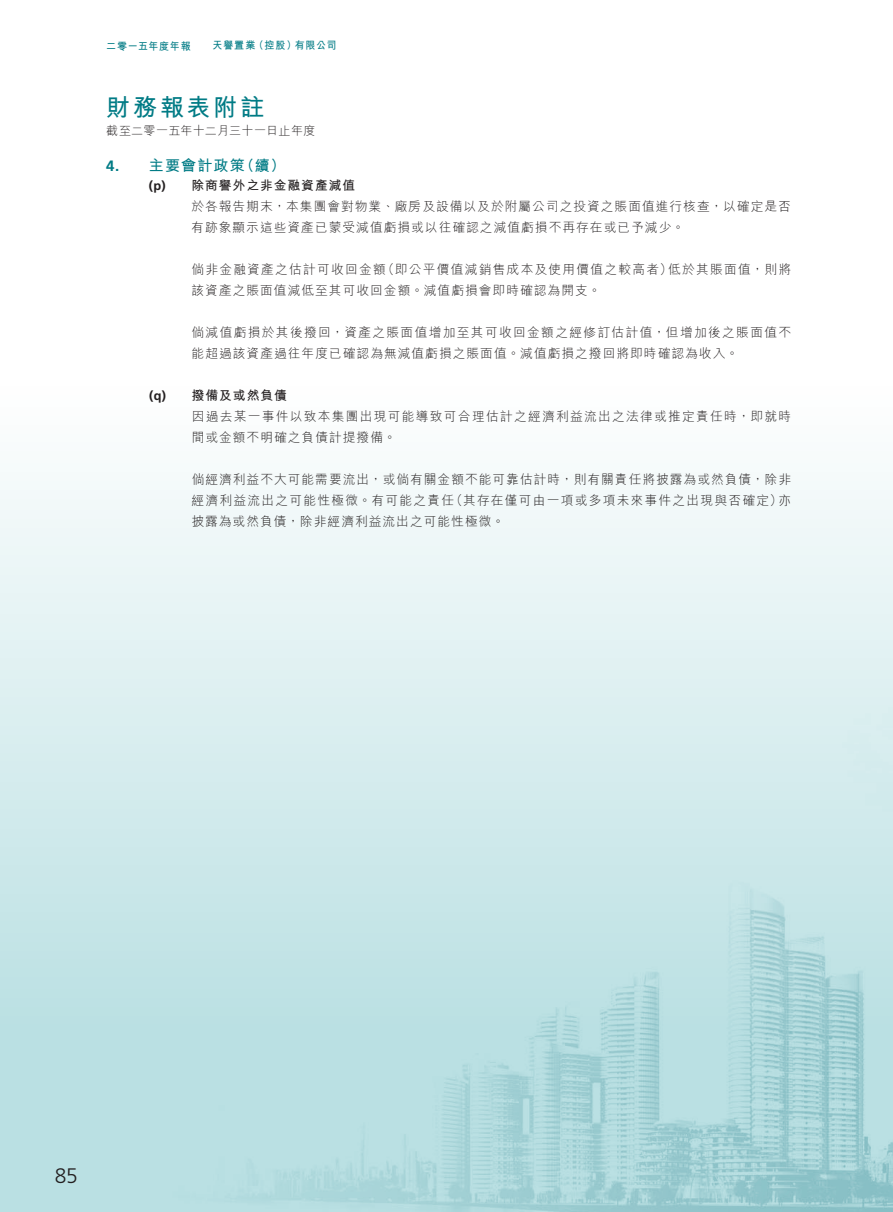
<style>
.page{position:relative;width:893px;height:1212px;background:#fff}
.page>*{position:absolute;margin:0;border:0;box-sizing:border-box;transform-origin:0 0}
.t1{font:700 24px "M Hei HK";letter-spacing:.12em;color:#007b85}
.t2{font:300 21px "Frutiger LT Std";color:#231f20}
.t3{font:700 15px "M Hei HK";letter-spacing:.08em;color:#007b85}
.t4{font:700 15px "Frutiger LT Std";color:#007b85}
.t5{font:300 12.75px/21px "M Hei HK";letter-spacing:.08em;color:#231f20}
.t6{font:300 12.75px/21px "M Hei HK";letter-spacing:.105em;color:#231f20}
.t7{font:300 12.75px/21px "M Hei HK";letter-spacing:.1em;color:#231f20}
.t8{font:700 12.75px "M Hei HK";letter-spacing:.08em;color:#231f20}
.t9{font:700 12.75px "Frutiger LT Std";color:#231f20}
.t10{font:300 12px "M Hei HK";letter-spacing:.025em;color:#231f20}
.t11{font:700 10.5px "M Hei HK";letter-spacing:.08em;color:#007b85;scale:.95 1}
</style>
<div class="page">
<img style="left:0;top:481px;width:893px;height:731px">
<p class="t11" style="left:106px;top:38px;width:90px">二零一五年度年報</p>
<p class="t11" style="left:254px;top:38px;width:89px">（控股）有限公司</p>
<p class="t11" style="left:213px;top:38px;width:47px">天譽置業</p>
<h1 class="t1" style="left:106px;top:90px;width:160px">財務報表附註</h1>
<p class="t10" style="left:106px;top:122px;width:211px">截至二零一五年十二月三十一日止年度</p>
<p class="t3" style="left:239px;top:154px;width:47px">（續(</p>
<p class="t3" style="left:149px;top:154px;width:97px">主要會計政策</p>
<p class="t4" style="left:106px;top:157px;width:14px">4.</p>
<p class="t9" style="left:149px;top:178px;width:18px">p( )</p>
<p class="t9" style="left:149px;top:388px;width:18px">q( )</p>
<p class="t8" style="left:191px;top:176px;width:165px">除商譽外之非金融資產減值</p>
<p class="t5" style="left:191px;top:195px;width:601px">於各報告期末，本集團會對物業、廠房及設備以及於附屬公司之投資之賬面值進行核查，以確定是否有跡象顯示這些資產已蒙受減值虧損或以往確認之減值虧損不再存在或已予減少。</p>
<p class="t5" style="left:668px;top:258px;width:124px">低於其賬面值，則將</p>
<p class="t5" style="left:382px;top:258px;width:292px">（即公平價值減銷售成本及使用價值之較高者）</p>
<p class="t5" style="left:191px;top:258px;width:411px">倘非金融資產之估計可收回金額<br>該資產之賬面值減低至其可收回金額。減值虧損會即時確認為開支。</p>
<p class="t6" style="left:192px;top:321px;width:601px">倘減值虧損於其後撥回，資產之賬面值增加至其可收回金額之經修訂估計值，但增加後之賬面值不能超過該資產過往年度已確認為無減值虧損之賬面值。減值虧損之撥回將即時確認為收入。</p>
<p class="t8" style="left:192px;top:386px;width:97px">撥備及或然負債</p>
<p class="t7" style="left:192px;top:405px;width:601px">因過去某一事件以致本集團出現可能導致可合理估計之經濟利益流出之法律或推定責任時，即就時間或金額不明確之負債計提撥備。</p>
<p class="t5" style="left:192px;top:468px;width:601px;text-align:right">倘經濟利益不大可能需要流出，或倘有關金額不能可靠估計時，則有關責任將披露為或然負債，除非亦</p>
<p class="t5" style="left:450px;top:489px;width:334px">（其存在僅可由一項或多項未來事件之出現與否確定）</p>
<p class="t5" style="left:191px;top:489px;width:315px">經濟利益流出之可能性極微。有可能之責任<br>披露為或然負債，除非經濟利益流出之可能性極微。</p>
<h2 class="t2" style="left:55px;top:1164px;width:24px">85</h2>
</div>
